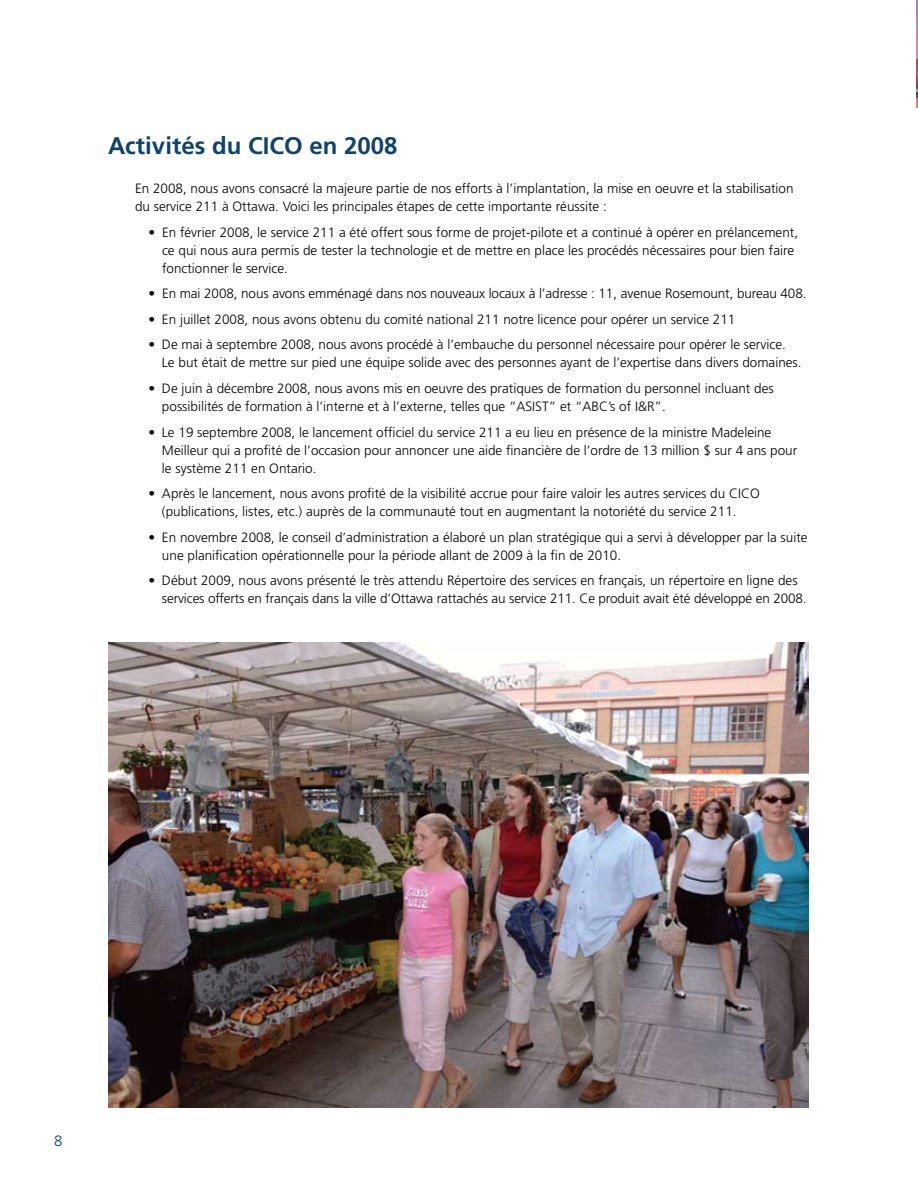
<style>
.page{position:relative;width:918px;height:1188px;background:#fff}
.page>*{position:absolute;margin:0;border:0;box-sizing:border-box;transform-origin:0 0}
.t1{font:700 24px "Frutiger";color:#10426a}
.t2{font:300 15px "Frutiger";color:#10426a}
.t3{font:300 13.5px/18px "Frutiger";color:#000}
</style>
<div class="page">
<img style="left:917px;top:0;width:1px;height:108px">
<img style="left:108px;top:643px;width:701px;height:465px">
<h1 class="t1" style="left:108px;top:131px;width:291px">Activités du CICO en 2008</h1>
<p class="t3" style="left:135px;top:180px;width:660px">En 2008, nous avons consacré la majeure partie de nos efforts à l’implantation, la mise en oeuvre et la stabilisation du service 211 à Ottawa. Voici les principales étapes de cette importante réussite :</p>
<p class="t3" style="left:162px;top:223px;width:638px;text-indent:-14px">• En février 2008, le service 211 a été offert sous forme de projet-pilote et a continué à opérer en prélancement, ce qui nous aura permis de tester la technologie et de mettre en place les procédés nécessaires pour bien faire fonctionner le service.</p>
<p class="t3" style="left:148px;top:285px;width:660px">• En mai 2008, nous avons emménagé dans nos nouveaux locaux à l’adresse : 11, avenue Rosemount, bureau 408.</p>
<p class="t3" style="left:148px;top:310px;width:588px">• En juillet 2008, nous avons obtenu du comité national 211 notre licence pour opérer un service 211</p>
<p class="t3" style="left:148px;top:336px;width:639px">• De mai à septembre 2008, nous avons procédé à l’embauche du personnel nécessaire pour opérer le service.</p>
<p class="t3" style="left:135px;top:354px;width:12px">L</p>
<p class="t3" style="left:168px;top:354px;width:635px">e but était de mettre sur pied une équipe solide avec des personnes ayant de l’expertise dans divers domaines.</p>
<p class="t3" style="left:162px;top:379px;width:613px;text-indent:-14px">• De juin à décembre 2008, nous avons mis en oeuvre des pratiques de formation du personnel incluant des possibilités de formation à l’interne et à l’externe, telles que “ASIST” et “ABC’s of I&amp;R”.</p>
<p class="t3" style="left:162px;top:423px;width:637px;text-indent:-14px">• Le 19 septembre 2008, le lancement officiel du service 211 a eu lieu en présence de la ministre Madeleine<br>Meilleur qui a profité de l’occasion pour annoncer une aide financière de l’ordre de 13 million $ sur 4 ans pour le système 211 en Ontario.</p>
<p class="t3" style="left:162px;top:484px;width:599px;text-indent:-14px">• Après le lancement, nous avons profité de la visibilité accrue pour faire valoir les autres services du CICO (publications, listes, etc.) auprès de la communauté tout en augmentant la notoriété du service 211.</p>
<p class="t3" style="left:162px;top:528px;width:647px;text-indent:-14px">• En novembre 2008, le conseil d’administration a élaboré un plan stratégique qui a servi à développer par la suite une planification opérationnelle pour la période allant de 2009 à la fin de 2010.</p>
<p class="t3" style="left:162px;top:572px;width:646px;text-indent:-14px">• Début 2009, nous avons présenté le très attendu Répertoire des services en français, un répertoire en ligne des services offerts en français dans la ville d’Ottawa rattachés au service 211. Ce produit avait été développé en 2008.</p>
<p class="t2" style="left:54px;top:1132px;width:10px">8</p>
</div>
